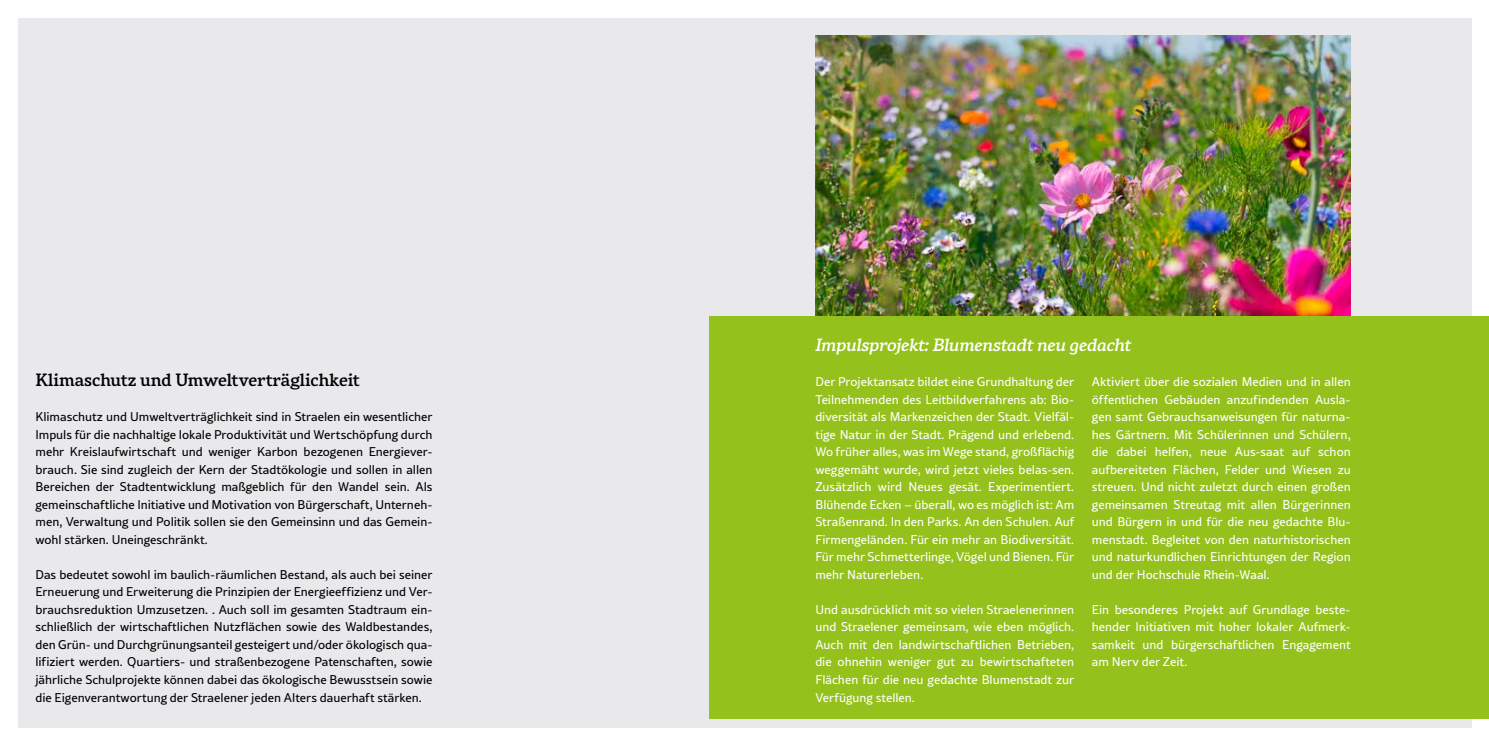
<style>
.page{position:relative;width:1489px;height:745px;background:#fff}
.page>*{position:absolute;margin:0;border:0;box-sizing:border-box;transform-origin:0 0}
.t1{font:500 17.5px "Rival";color:#000}
.t2{font:italic 500 17.5px "Rival";letter-spacing:-.01em;color:#fff}
.t3{font:12.5px/17.5px "Rival Sans";color:#fff;text-align:justify}
.t4{font:12.5px/17.5px "Rival Sans";color:#000;text-align:justify}
</style>
<div class="page">
<div style="left:18px;top:18px;width:1452px;height:708px;background:#e9e8eb"></div>
<img style="left:815px;top:35px;width:535px;height:281px">
<div style="left:709px;top:316px;width:779px;height:402px;background:#94c11c"></div>
<h1 class="t1" style="left:35px;top:366px;width:326px">Klimaschutz und Umweltverträglichkeit</h1>
<p class="t4" style="left:35px;top:407px;width:398px">Klimaschutz und Umweltverträglichkeit sind in Straelen ein wesentlicher Impuls für die nachhaltige lokale Produktivität und Wertschöpfung durch mehr Kreislaufwirtschaft und weniger Karbon bezogenen Energiever&shy;brauch. Sie sind zugleich der Kern der Stadtökologie und sollen in allen Bereichen der Stadtentwicklung maßgeblich für den Wandel sein. Als gemeinschaftliche Initiative und Motivation von Bürgerschaft, Unterneh&shy;men, Verwaltung und Politik sollen sie den Gemeinsinn und das Gemein&shy;wohl stärken. Uneingeschränkt.</p>
<p class="t4" style="left:35px;top:565px;width:398px">Das bedeutet sowohl im baulich-räumlichen Bestand, als auch bei seiner Erneuerung und Erweiterung die Prinzipien der Energieeffizienz und Ver&shy;brauchsreduktion Umzusetzen. . Auch soll im gesamten Stadtraum ein&shy;schließlich der wirtschaftlichen Nutzflächen sowie des Waldbestandes, den Grün- und Durchgrünungsanteil gesteigert und/oder ökologisch qua&shy;lifiziert werden. Quartiers- und straßenbezogene Patenschaften, sowie jährliche Schulprojekte können dabei das ökologische Bewusstsein sowie die Eigenverantwortung der Straelener jeden Alters dauerhaft stärken.</p>
<h1 class="t2" style="left:815px;top:331px;width:317px">Impulsprojekt: Blumenstadt neu gedacht</h1>
<p class="t3" style="left:815px;top:372px;width:260px">Der Projektansatz bildet eine Grundhaltung der Teilnehmenden des Leitbildverfahrens ab: Bio&shy;diversität als Markenzeichen der Stadt. Vielfäl&shy;tige Natur in der Stadt. Prägend und erlebend.<br>Wo früher alles, was im Wege stand, großflächig weggemäht wurde, wird jetzt vieles belas-sen.<br>Zusätzlich wird Neues gesät. Experimentiert.<br>Blühende Ecken – überall, wo es möglich ist: Am Straßenrand. In den Parks. An den Schulen. Auf Firmengeländen. Für ein mehr an Biodiversität.<br>Für mehr Schmetterlinge, Vögel und Bienen. Für mehr Naturerleben.</p>
<p class="t3" style="left:815px;top:600px;width:260px">Und ausdrücklich mit so vielen Straelenerinnen und Straelener gemeinsam, wie eben möglich.<br>Auch mit den landwirtschaftlichen Betrieben, die ohnehin weniger gut zu bewirtschafteten Flächen für die neu gedachte Blumenstadt zur Verfügung stellen.</p>
<p class="t3" style="left:1091px;top:372px;width:260px">Aktiviert über die sozialen Medien und in allen öffentlichen Gebäuden anzufindenden Ausla&shy;gen samt Gebrauchsanweisungen für naturna&shy;hes Gärtnern. Mit Schülerinnen und Schülern, die dabei helfen, neue Aus-saat auf schon aufbereiteten Flächen, Felder und Wiesen zu streuen. Und nicht zuletzt durch einen großen gemeinsamen Streutag mit allen Bürgerinnen und Bürgern in und für die neu gedachte Blu&shy;menstadt. Begleitet von den naturhistorischen und naturkundlichen Einrichtungen der Region und der Hochschule Rhein-Waal.</p>
<p class="t3" style="left:1091px;top:600px;width:260px">Ein besonderes Projekt auf Grundlage beste&shy;hender Initiativen mit hoher lokaler Aufmerk&shy;samkeit und bürgerschaftlichen Engagement am Nerv der Zeit.</p>
</div>
